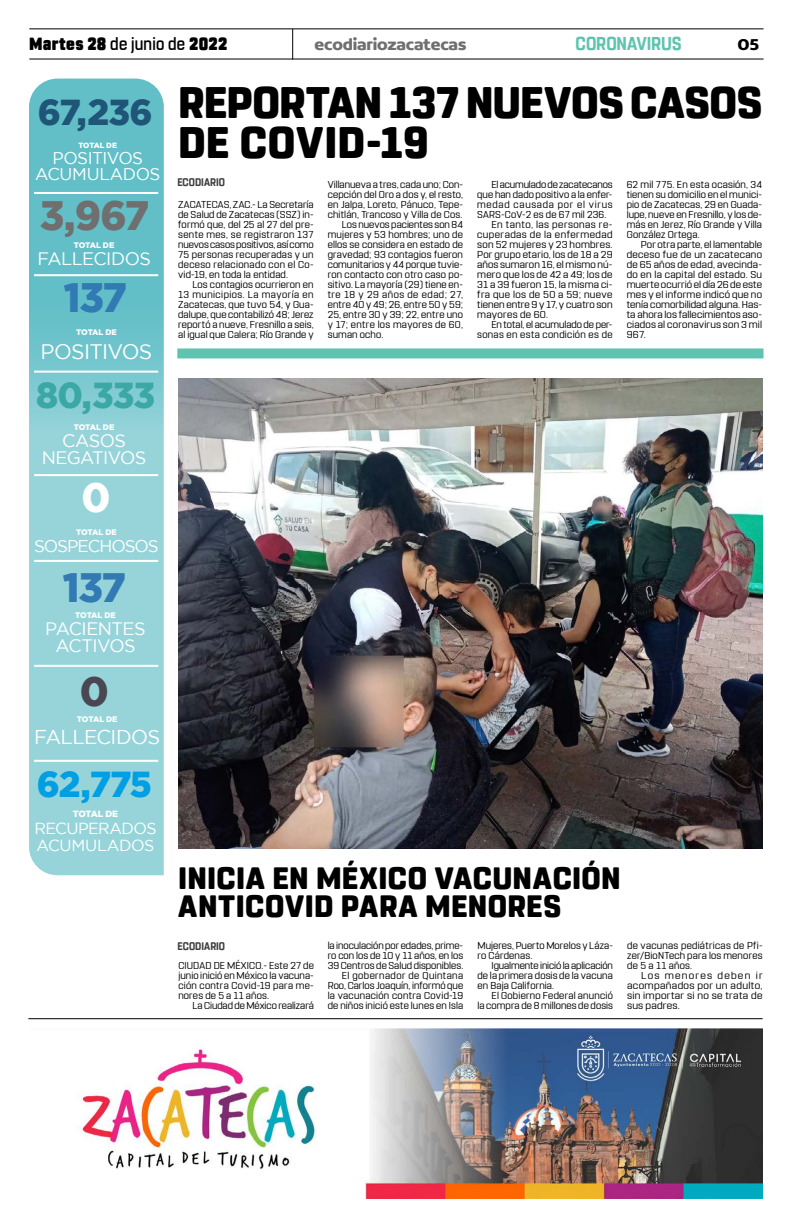
<style>
.page{position:relative;width:791px;height:1225px;background:#fff}
.page>*{position:absolute;margin:0;border:0;box-sizing:border-box;transform-origin:0 0}
.t1{font:800 44px/40px "Rohn Rounded";letter-spacing:-.01em;color:#000}
.t2{font:900 41px "Gotham";letter-spacing:-.035em;color:#327ab3}
.t3{font:900 41px "Gotham";color:#706f6f}
.t4{font:900 41px "Gotham";color:#fff}
.t5{font:900 41px "Gotham";color:#4a4752}
.t6{font:900 36px "Gotham";color:#1f5576}
.t7{font:900 36px "Gotham";color:#3ba8a6}
.t8{font:900 36px "Gotham";color:#009fe3}
.t9{font:800 30.8px/28px "Rohn Rounded";letter-spacing:.01em;color:#000}
.t10{font:21px "Gotham";letter-spacing:-.04em;color:#fff}
.t11{font:20px "Gotham";letter-spacing:-.035em;color:#fff}
.t12{font:700 18.6px "Rohn Rounded";letter-spacing:-.005em;color:#5ec4af;scale:.91 1}
.t13{font:18px/17px "Gotham";letter-spacing:-.035em;color:#fff;text-align:center}
.t14{font:900 17.6px "Rohn Rounded";letter-spacing:.015em;color:#000;scale:.91 1}
.t15{font:17px/16px "Gotham";letter-spacing:-.035em;color:#fff;text-align:center}
.t16{font:17px "Gotham";letter-spacing:-.06em;color:#fff}
.t17{font:700 16.9px "Concord";letter-spacing:-.01em;color:#706f6f}
.t18{font:700 16.9px "Concord";color:#000}
.t19{font:16px/17px "Gotham";letter-spacing:-.03em;color:#fff}
.t20{font:700 11px "Rohn Rounded";letter-spacing:.005em;color:#3d3d3d;scale:.91 1}
.t21{font:10px/10px "Rohn Rounded";letter-spacing:.015em;color:#000;text-align:justify}
.t22{font:10px/10px "Rohn Rounded";letter-spacing:.015em;color:#000;text-align:justify;scale:1.05 1}
.t23{font:10px/10px "Rohn Rounded";letter-spacing:.015em;color:#000;text-align:justify;scale:1.08 1}
.t24{font:10px "Rohn Rounded";letter-spacing:-.005em;color:#000}
.t25{font:10px "Rohn Rounded";letter-spacing:-.01em;color:#000}
.t26{font:10px "Rohn Rounded";letter-spacing:.04em;color:#000;scale:1.05 1}
.t27{font:10px "Rohn Rounded";letter-spacing:.05em;color:#000}
.t28{font:10px "Rohn Rounded";letter-spacing:.07em;color:#000}
.t29{font:10px "Rohn Rounded";letter-spacing:.045em;color:#000;scale:1.05 1}
.t30{font:10px "Rohn Rounded";letter-spacing:.035em;color:#000;scale:1.05 1}
.t31{font:900 9px "Gotham";letter-spacing:-.025em;color:#fff}
.t32{font:900 8px "Gotham";letter-spacing:-.02em;color:#fff}
.t33{font:900 7.6px "Gotham";letter-spacing:-.02em;color:#fff}
.s1{font-weight:500}
</style>
<div class="page">
<svg style="left:29px;top:79px;width:135px;height:797px;background:#83ccd3"></svg>
<hr style="left:34px;top:192px;width:124px;height:2px;background:#fff">
<hr style="left:34px;top:274px;width:124px;height:2px;background:#fff">
<hr style="left:34px;top:370px;width:124px;height:2px;background:#fff">
<hr style="left:34px;top:474px;width:124px;height:2px;background:#fff">
<hr style="left:34px;top:560px;width:124px;height:2px;background:#fff">
<hr style="left:34px;top:665px;width:124px;height:2px;background:#fff">
<hr style="left:34px;top:760px;width:124px;height:2px;background:#fff">
<hr style="left:29px;top:28px;width:734px;height:1px;background:#000">
<hr style="left:29px;top:59px;width:734px;height:1px;background:#000">
<hr style="left:292px;top:29px;width:1px;height:31px;background:#000">
<img style="left:76px;top:1028px;width:687px;height:171px">
<hr style="left:28px;top:1018px;width:735px;height:1px;background:#000">
<div style="left:177px;top:348px;width:586px;height:10px;background:#5ec4af"></div>
<img style="left:178px;top:378px;width:585px;height:470px">
<h3 class="t14" style="left:29px;top:33px;width:219px">Martes 28 <span class="s1">de junio de</span> 2022</h3>
<h3 class="t17" style="left:315px;top:34px;width:153px">ecodiariozacatecas</h3>
<h3 class="t12" style="left:576px;top:32px;width:118px">CORONAVIRUS</h3>
<h3 class="t18" style="left:738px;top:34px;width:23px">05</h3>
<h3 class="t6" style="left:38px;top:92px;width:116px">67,236</h3>
<p class="t33" style="left:78px;top:141px;width:40px">TOTAL DE</p>
<h3 class="t15" style="left:35px;top:149px;width:127px">POSITIVOS<br>ACUMULADOS</h3>
<h2 class="t3" style="left:40px;top:192px;width:111px">3,967</h2>
<p class="t32" style="left:74px;top:241px;width:42px">TOTAL DE</p>
<h3 class="t13" style="left:37px;top:250px;width:115px">FALLECIDOS</h3>
<h2 class="t2" style="left:64px;top:274px;width:65px">137</h2>
<p class="t32" style="left:76px;top:327px;width:42px">TOTAL DE</p>
<h3 class="t10" style="left:41px;top:340px;width:113px">POSITIVOS</h3>
<h3 class="t7" style="left:36px;top:375px;width:120px">80,333</h3>
<p class="t32" style="left:74px;top:423px;width:42px">TOTAL DE</p>
<h3 class="t13" style="left:42px;top:432px;width:106px">CASOS<br>NEGATIVOS</h3>
<h2 class="t4" style="left:82px;top:474px;width:31px">0</h2>
<p class="t32" style="left:76px;top:527px;width:42px">TOTAL DE</p>
<h3 class="t16" style="left:34px;top:536px;width:126px">SOSPECHOSOS</h3>
<h2 class="t2" style="left:63px;top:564px;width:65px">137</h2>
<p class="t32" style="left:75px;top:610px;width:42px">TOTAL DE</p>
<h3 class="t13" style="left:45px;top:620px;width:102px">PACIENTES<br>ACTIVOS</h3>
<h2 class="t5" style="left:80px;top:667px;width:31px">0</h2>
<p class="t32" style="left:77px;top:714px;width:42px">TOTAL DE</p>
<h3 class="t11" style="left:34px;top:725px;width:127px">FALLECIDOS</h3>
<h3 class="t8" style="left:37px;top:763px;width:117px">62,775</h3>
<p class="t31" style="left:73px;top:809px;width:47px">TOTAL DE</p>
<h3 class="t19" style="left:34px;top:820px;width:124px">RECUPERADOS<br>ACUMULADOS</h3>
<h1 class="t1" style="left:178px;top:83px;width:586px">REPORTAN 137 NUEVOS CASOS<br>DE COVID-19</h1>
<p class="t20" style="left:177px;top:176px;width:54px">ECODIARIO</p>
<p class="t21" style="left:178px;top:200px;width:137px">ZACATECAS, ZAC.- La Secretaría de Salud de Zacatecas (SSZ) in&shy;formó que, del 25 al 27 del pre&shy;sente mes, se registraron 137 nuevos casos positivos, así como 75 personas recuperadas y un deceso relacionado con el Co&shy;vid-19, en toda la entidad.</p>
<p class="t21" style="left:178px;top:280px;width:137px;text-indent:14px">Los contagios ocurrieron en 13 municipios. La mayoría en Zacatecas, que tuvo 54, y Gua&shy;dalupe, que contabilizó 48; Jerez reportó a nueve, Fresnillo a seis, al igual que Calera; Río Grande y</p>
<p class="t21" style="left:328px;top:180px;width:137px">Villanueva a tres, cada uno; Con-</p>
<p class="t21" style="left:328px;top:190px;width:137px">cepción del Oro a dos y, el resto,</p>
<p class="t21" style="left:328px;top:200px;width:137px">en Jalpa, Loreto, Pánuco, Tepe-</p>
<p class="t21" style="left:328px;top:210px;width:136px">chitlán, Trancoso y Villa de Cos.</p>
<p class="t21" style="left:342px;top:220px;width:123px">Los nuevos pacientes son 84</p>
<p class="t21" style="left:328px;top:230px;width:137px">mujeres y 53 hombres; uno de</p>
<p class="t21" style="left:328px;top:240px;width:137px">ellos se considera en estado de</p>
<p class="t21" style="left:328px;top:250px;width:137px">gravedad; 93 contagios fueron</p>
<p class="t21" style="left:328px;top:260px;width:137px">comunitarios y 44 porque tuvie-</p>
<p class="t21" style="left:328px;top:270px;width:137px">ron contacto con otro caso po-</p>
<p class="t21" style="left:328px;top:280px;width:137px">sitivo. La mayoría (29) tiene en-</p>
<p class="t27" style="left:328px;top:289px;width:137px">tre 18 y 29 años de edad; 27,</p>
<p class="t21" style="left:328px;top:300px;width:137px">entre 40 y 49; 26, entre 50 y 59;</p>
<p class="t21" style="left:328px;top:310px;width:137px">25, entre 30 y 39; 22, entre uno</p>
<p class="t21" style="left:328px;top:320px;width:137px">y 17; entre los mayores de 60,</p>
<p class="t21" style="left:328px;top:330px;width:57px">suman ocho.</p>
<p class="t25" style="left:491px;top:179px;width:123px">El acumulado de zacatecanos</p>
<p class="t21" style="left:477px;top:190px;width:137px">que han dado positivo a la enfer-</p>
<p class="t28" style="left:477px;top:199px;width:137px">medad causada por el virus</p>
<p class="t21" style="left:477px;top:210px;width:131px">SARS-CoV-2 es de 67 mil 236.</p>
<p class="t29" style="left:491px;top:219px;width:117px">En tanto, las personas re-</p>
<p class="t26" style="left:477px;top:229px;width:130px">cuperadas de la enfermedad</p>
<p class="t22" style="left:477px;top:240px;width:130px">son 52 mujeres y 23 hombres.</p>
<p class="t22" style="left:477px;top:250px;width:130px">Por grupo etario, los de 18 a 29</p>
<p class="t22" style="left:477px;top:260px;width:130px">años sumaron 16, el mismo nú-</p>
<p class="t22" style="left:477px;top:270px;width:130px">mero que los de 42 a 49; los de</p>
<p class="t22" style="left:477px;top:280px;width:130px">31 a 39 fueron 15, la misma ci-</p>
<p class="t30" style="left:477px;top:289px;width:130px">fra que los de 50 a 59; nueve</p>
<p class="t22" style="left:477px;top:300px;width:130px">tienen entre 9 y 17, y cuatro son</p>
<p class="t22" style="left:477px;top:310px;width:69px">mayores de 60.</p>
<p class="t21" style="left:491px;top:320px;width:123px">En total, el acumulado de per-</p>
<p class="t21" style="left:477px;top:330px;width:137px">sonas en esta condición es de</p>
<p class="t21" style="left:627px;top:180px;width:137px">62 mil 775. En esta ocasión, 34 tienen su domicilio en el munici&shy;pio de Zacatecas, 29 en Guada&shy;lupe, nueve en Fresnillo, y los de&shy;más en Jerez, Río Grande y Villa González Ortega.</p>
<p class="t22" style="left:627px;top:240px;width:130px;text-indent:14px">Por otra parte, el lamentable deceso fue de un zacatecano de 65 años de edad, avecinda&shy;do en la capital del estado. Su muerte ocurrió el día 26 de este mes y el informe indicó que no tenía comorbilidad alguna. Has&shy;ta ahora los fallecimientos aso&shy;ciados al coronavirus son 3 mil 967.</p>
<h3 class="t9" style="left:178px;top:864px;width:444px">INICIA EN MÉXICO VACUNACIÓN<br>ANTICOVID PARA MENORES</h3>
<p class="t20" style="left:178px;top:939px;width:54px">ECODIARIO</p>
<p class="t21" style="left:178px;top:960px;width:137px">CIUDAD DE MÉXICO.- Este 27 de junio inició en México la vacuna&shy;ción contra Covid-19 para me&shy;nores de 5 a 11 años.</p>
<p class="t24" style="left:193px;top:999px;width:123px">La Ciudad de México realizará</p>
<p class="t21" style="left:328px;top:940px;width:137px;text-align:right">la inoculación por edades, prime&shy;ro con los de 10 y 11 años, en los<br>39 Centros de Salud disponibles.<br>El gobernador de Quintana<br>Roo, Carlos Joaquín, informó que la vacunación contra Covid-19 de niños inició este lunes en Isla</p>
<p class="t21" style="left:477px;top:940px;width:137px">Mujeres, Puerto Morelos y Láza&shy;ro Cárdenas.</p>
<p class="t21" style="left:477px;top:960px;width:137px;text-indent:14px">Igualmente inició la aplicación de la primera dosis de la vacuna en Baja California.</p>
<p class="t21" style="left:477px;top:990px;width:137px;text-align:right">El Gobierno Federal anunció<br>la compra de 8 millones de dosis</p>
<p class="t21" style="left:627px;top:940px;width:137px">de vacunas pediátricas de Pfi&shy;zer/BioNTech para los menores de 5 a 11 años.</p>
<p class="t23" style="left:627px;top:970px;width:127px;text-indent:14px">Los menores deben ir acompañados por un adulto, sin importar si no se trata de sus padres.</p>
</div>
